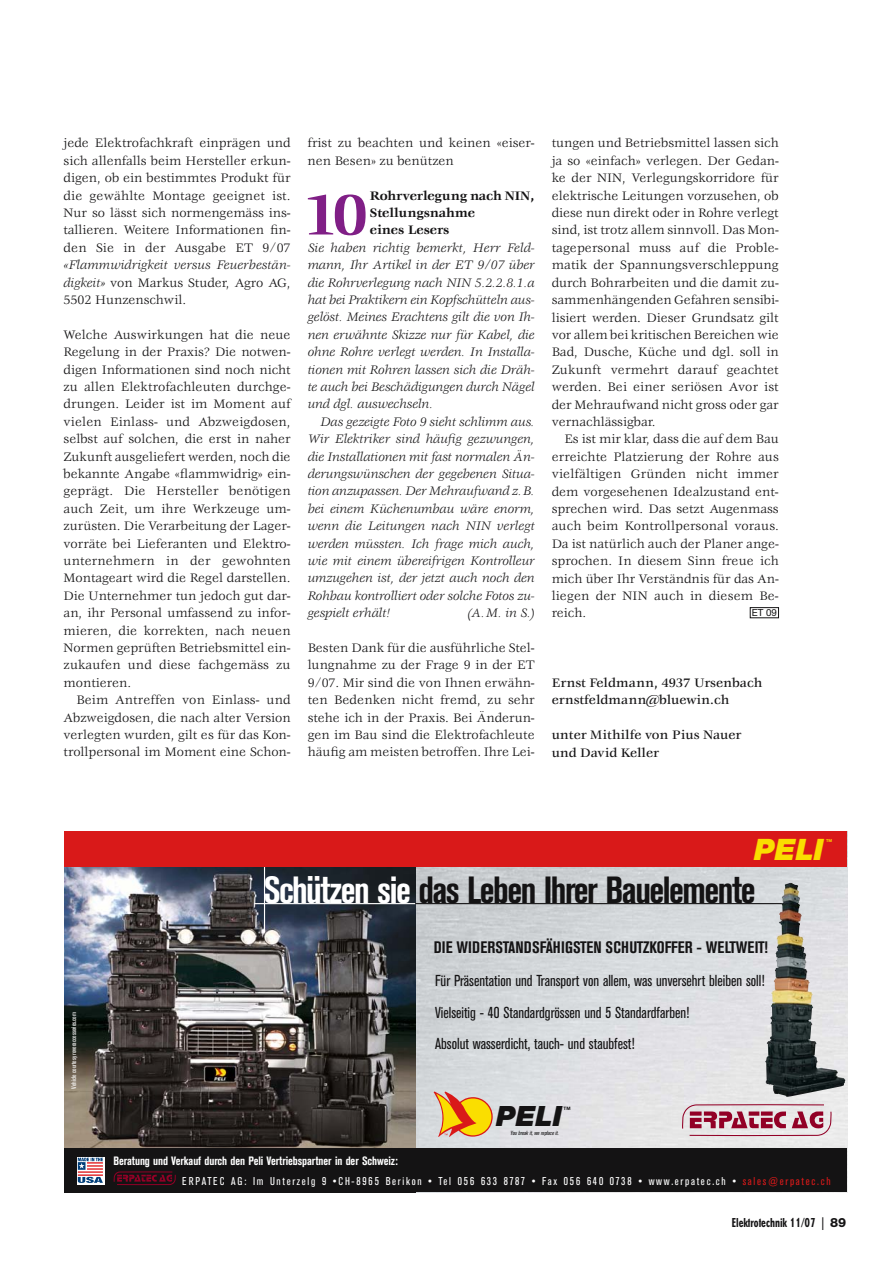
<style>
.page{position:relative;width:893px;height:1263px;background:#fff}
.page>*{position:absolute;margin:0;border:0;box-sizing:border-box;transform-origin:0 0}
.t1{font:700 62.55px "Veljovic";color:#801f86}
.t2{font:700 condensed 37.5px "Akzidenz Grotesk BE";letter-spacing:-.04em;color:#141314}
.t3{font:italic 900 29.55px "Helvetica Neue";color:#fade00}
.t4{font:italic 900 28.05px "Helvetica Neue";color:#141314}
.t5{font:700 condensed 16.5px "Akzidenz Grotesk BE";letter-spacing:.01em;color:#141314}
.t6{font:condensed 15.75px/31.5px "Akzidenz Grotesk BE";color:#141314}
.t7{font:13.5px/17.4px "Veljovic";color:#141314;text-align:justify}
.t8{font:italic 13.5px/17.4px "Veljovic";color:#141314;text-align:justify}
.t9{font:500 13.5px/17.4px "Veljovic";color:#141314}
.t10{font:700 13.5px/17.4px "Veljovic";color:#141314}
.t11{font:700 condensed 12.75px "Erbar";color:#141314}
.t12{font:700 condensed 12px "Akzidenz Grotesk BE";letter-spacing:-.005em;color:#fff}
.t13{font:condensed 11.25px "Akzidenz Grotesk BE";letter-spacing:.15em;color:#fff}
.t14{font:9.75px "Helvetica Neue";color:#141314}
.t15{font:condensed 6.75px "Akzidenz Grotesk BE";letter-spacing:-.01em;color:#fff}
.t16{font:italic condensed 6px "Akzidenz Grotesk BE";color:#141314}
.t17{font:700 4.65px "Helvetica Neue";color:#141314}
.t18{font:700 4.05px "Helvetica Neue";color:#fade00}
.s1{font-style:normal}
.s2{color:#fff}
.s3{color:#d91919}
.s4{font-family:"Helvetica Neue";font-weight:800;font-stretch:normal}
</style>
<div class="page">
<div style="left:750px;top:607px;width:28px;height:11px;border:1px solid #141314"></div>
<img style="left:415px;top:867px;width:432px;height:282px">
<img style="left:64px;top:867px;width:351px;height:282px">
<div style="left:64px;top:831px;width:783px;height:36px;background:#d91919"></div>
<div style="left:64px;top:1149px;width:783px;height:43px;background:#141314"></div>
<svg style="left:77px;top:1157px;width:27px;height:27px"></svg>
<svg style="left:78px;top:1158px;width:25px;height:25px"></svg>
<hr style="left:78px;top:1171px;width:25px;height:2px;background:#e33437">
<hr style="left:78px;top:1174px;width:25px;height:2px;background:#e33437">
<svg style="left:433px;top:1092px;width:59px;height:45px;background:#e6ac4e"></svg>
<svg style="left:681px;top:1103px;width:151px;height:34px;background:#cd9fab"></svg>
<svg style="left:114px;top:1171px;width:62px;height:14px"></svg>
<hr style="left:254px;top:903px;width:161px;height:1px;background:#fff">
<hr style="left:415px;top:903px;width:376px;height:1px;background:#141314">
<hr style="left:264px;top:867px;width:1px;height:65px;background:#fff">
<img style="left:793px;top:884px;width:14px;height:95px">
<p class="t7" style="left:64px;top:135px;width:228px">jede Elektrofachkraft einprägen und sich allenfalls beim Hersteller erkun&shy;digen, ob ein bestimmtes Produkt für die gewählte Montage geeignet ist.<br>Nur so lässt sich normengemäss ins&shy;tallieren. Weitere Informationen fin&shy;den Sie in der Ausgabe ET 9/07</p>
<p class="t8" style="left:64px;top:257px;width:228px">«Flammwidrigkeit versus Feuerbestän&shy;digkeit» <span class="s1">von Markus Studer, Agro AG, 5502 Hunzenschwil.</span></p>
<p class="t7" style="left:64px;top:327px;width:228px">Welche Auswirkungen hat die neue Regelung in der Praxis? Die notwen&shy;digen Informationen sind noch nicht zu allen Elektrofachleuten durchge&shy;drungen. Leider ist im Moment auf vielen Einlass- und Abzweigdosen, selbst auf solchen, die erst in naher Zukunft ausgeliefert werden, noch die bekannte Angabe «flammwidrig» ein&shy;geprägt. Die Hersteller benötigen auch Zeit, um ihre Werkzeuge um&shy;zurüsten. Die Verarbeitung der Lager&shy;vorräte bei Lieferanten und Elektro&shy;unternehmern in der gewohnten Montageart wird die Regel darstellen.<br>Die Unternehmer tun jedoch gut dar&shy;an, ihr Personal umfassend zu infor&shy;mieren, die korrekten, nach neuen Normen geprüften Betriebsmittel ein&shy;zukaufen und diese fachgemäss zu montieren.</p>
<p class="t7" style="left:64px;top:692px;width:228px;text-indent:13px">Beim Antreffen von Einlass- und Abzweigdosen, die nach alter Version verlegten wurden, gilt es für das Kon&shy;trollpersonal im Moment eine Schon-</p>
<p class="t7" style="left:307px;top:135px;width:228px">frist zu beachten und keinen «eiser&shy;nen Besen» zu benützen</p>
<h1 class="t1" style="left:303px;top:190px;width:66px">10</h1>
<p class="t10" style="left:370px;top:188px;width:166px">Rohrverlegung nach NIN,<br>Stellungsnahme<br>eines Lesers</p>
<p class="t8" style="left:307px;top:240px;width:228px">Sie haben richtig bemerkt, Herr Feld&shy;mann, Ihr Artikel in der ET 9/07 über die Rohrverlegung nach NIN 5.2.2.8.1.a hat bei Praktikern ein Kopfschütteln aus&shy;gelöst. Meines Erachtens gilt die von Ih&shy;nen erwähnte Skizze nur für Kabel, die ohne Rohre verlegt werden. In Installa&shy;tionen mit Rohren lassen sich die Dräh&shy;te auch bei Beschädigungen durch Nägel und dgl. auswechseln.</p>
<p class="t8" style="left:307px;top:414px;width:228px;text-indent:13px">Das gezeigte Foto 9 sieht schlimm aus.<br>Wir Elektriker sind häufig gezwungen, die Installationen mit fast normalen Än&shy;derungswünschen der gegebenen Situa&shy;tion anzupassen. Der Mehraufwand z.B. bei einem Küchenumbau wäre enorm, wenn die Leitungen nach NIN verlegt werden müssten. Ich frage mich auch, wie mit einem übereifrigen Kontrolleur umzugehen ist, der jetzt auch noch den Rohbau kontrolliert oder solche Fotos zu&shy;gespielt erhält!</p>
<p class="t8" style="left:467px;top:605px;width:68px">(A.M. in S.)</p>
<p class="t7" style="left:307px;top:640px;width:228px">Besten Dank für die ausführliche Stel&shy;lungnahme zu der Frage 9 in der ET 9/07. Mir sind die von Ihnen erwähn&shy;ten Bedenken nicht fremd, zu sehr stehe ich in der Praxis. Bei Änderun&shy;gen im Bau sind die Elektrofachleute häufig am meisten betroffen. Ihre Lei-</p>
<p class="t7" style="left:551px;top:135px;width:228px">tungen und Betriebsmittel lassen sich ja so «einfach» verlegen. Der Gedan&shy;ke der NIN, Verlegungskorridore für elektrische Leitungen vorzusehen, ob diese nun direkt oder in Rohre verlegt sind, ist trotz allem sinnvoll. Das Mon&shy;tagepersonal muss auf die Proble&shy;matik der Spannungsverschleppung durch Bohrarbeiten und die damit zu&shy;sammenhängenden Gefahren sensibi&shy;lisiert werden. Dieser Grundsatz gilt vor allem bei kritischen Bereichen wie Bad, Dusche, Küche und dgl. soll in Zukunft vermehrt darauf geachtet werden. Bei einer seriösen Avor ist der Mehraufwand nicht gross oder gar vernachlässigbar.</p>
<p class="t7" style="left:551px;top:431px;width:228px;text-indent:13px">Es ist mir klar, dass die auf dem Bau erreichte Platzierung der Rohre aus vielfältigen Gründen nicht immer dem vorgesehenen Idealzustand ent&shy;sprechen wird. Das setzt Augenmass auch beim Kontrollpersonal voraus.<br>Da ist natürlich auch der Planer ange&shy;sprochen. In diesem Sinn freue ich mich über Ihr Verständnis für das An&shy;liegen der NIN auch in diesem Be&shy;reich.</p>
<p class="t14" style="left:751px;top:609px;width:27px">ET 09</p>
<p class="t9" style="left:551px;top:675px;width:212px">Ernst Feldmann, 4937 Ursenbach ernstfeldmann@bluewin.ch</p>
<p class="t9" style="left:551px;top:727px;width:191px">unter Mithilfe von Pius Nauer und David Keller</p>
<h3 class="t3" style="left:754px;top:839px;width:71px">PELI</h3>
<p class="t18" style="left:826px;top:839px;width:8px">TM</p>
<h2 class="t2" style="left:263px;top:877px;width:493px"><span class="s2">Schützen sie</span> das Leben Ihrer Bauelemente</h2>
<p class="t15" style="left:71px;top:1089px;width:78px;rotate:-90deg">Vehicle courtesy roveraccessories.com</p>
<p class="t5" style="left:433px;top:941px;width:336px">DIE WIDERSTANDSFÄHIGSTEN SCHUTZKOFFER - WELTWEIT!</p>
<p class="t6" style="left:435px;top:966px;width:331px">Für Präsentation und Transport von allem, was unversehrt bleiben soll!<br>Vielseitig - 40 Standardgrössen und 5 Standardfarben!<br>Absolut wasserdicht, tauch- und staubfest!</p>
<p class="t12" style="left:113px;top:1157px;width:286px">Beratung und Verkauf durch den Peli Vertriebspartner in der Schweiz:</p>
<h3 class="t4" style="left:496px;top:1106px;width:67px">PELI</h3>
<p class="t17" style="left:563px;top:1106px;width:8px">TM</p>
<p class="t16" style="left:510px;top:1131px;width:51px">You break it,wereplaceit.</p>
<p class="t13" style="left:182px;top:1177px;width:649px">ERPATEC AG: Im Unterzelg 9 •CH-8965 Berikon • Tel 056 633 8787 • Fax 056 640 0738 • www.erpatec.ch • <span class="s3">sales@erpatec.ch</span></p>
<p class="t11" style="left:731px;top:1218px;width:116px">Elektrotechnik 11/07 | <span class="s4">89</span></p>
</div>
